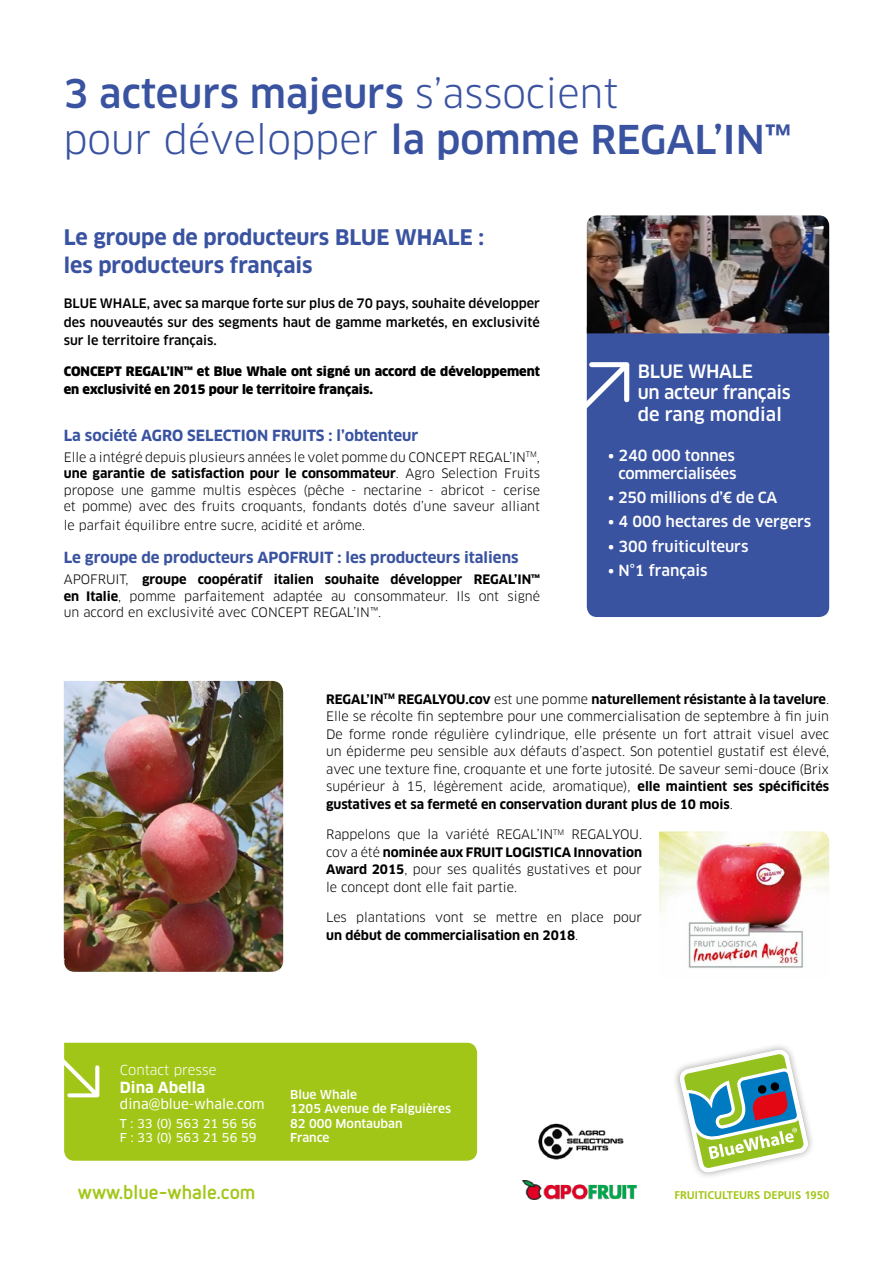
<style>
.page{position:relative;width:893px;height:1263px;background:#fff}
.page>*{position:absolute;margin:0;border:0;box-sizing:border-box;transform-origin:0 0}
.t1{font:60.45px "Netto OT";color:#fff}
.t2{font:500 38.85px/46.5px "Clan";color:#3a53a1}
.t3{font:700 21px/28.2px "Clan";color:#3a53a1}
.t4{font:700 20.1px "Netto OT";color:#a2c617}
.t5{font:500 18px/21.3px "Clan";letter-spacing:-.02em;color:#fff}
.t6{font:500 15px/18px "Clan";letter-spacing:-.005em;color:#fff;text-align:right}
.t7{font:700 15px "Clan";color:#3a53a1}
.t8{font:700 15px "Clan";color:#fff}
.t9{font:13.5px "Clan News";color:#fff}
.t10{font:13.5px "Clan";color:#fff}
.t11{font:12.75px/17.5px "Clan";color:#000;text-align:justify}
.t12{font:500 12.75px/18.3px "Clan";color:#000;text-align:justify}
.t13{font:900 12.75px/18.3px "Clan";color:#000}
.t14{font:500 12px/14.4px "Clan";color:#fff}
.t15{font:12px/14.4px "Clan News";color:#fff}
.t16{font:700 11.1px "Frutiger";color:#a2c617}
.s1{font-weight:400}
.s2{font-weight:700}
</style>
<div class="page">
<div style="left:587px;top:333px;width:242px;height:284px;background:#3a53a1"></div>
<img style="left:587px;top:215px;width:242px;height:118px">
<img style="left:64px;top:681px;width:219px;height:291px">
<div style="left:672px;top:1042px;width:144px;height:138px;background:#000;opacity:.4"></div>
<svg style="left:680px;top:1049px;width:129px;height:124px"></svg>
<div style="left:64px;top:1043px;width:413px;height:118px;background:#a2c617"></div>
<img style="left:522px;top:1180px;width:115px;height:20px">
<img style="left:659px;top:831px;width:170px;height:137px">
<img style="left:538px;top:1123px;width:86px;height:37px">
<div style="left:586px;top:362px;width:43px;height:54px;background:#3a53a1"></div>
<h2 class="t2" style="left:63px;top:72px;width:729px">3 acteurs majeurs <span class="s1">s’associent<br>pour développer</span> la pomme REGAL’IN™</h2>
<h3 class="t3" style="left:64px;top:224px;width:422px">Le groupe de producteurs BLUE WHALE : les producteurs français</h3>
<p class="t12" style="left:64px;top:295px;width:478px">BLUE WHALE, avec sa marque forte sur plus de 70 pays, souhaite développer des nouveautés sur des segments haut de gamme marketés, en exclusivité sur le territoire français.</p>
<p class="t13" style="left:64px;top:363px;width:478px">CONCEPT REGAL’IN™ et Blue Whale ont signé un accord de développement en exclusivité en 2015 pour le territoire français.</p>
<p class="t7" style="left:64px;top:429px;width:356px">La société AGRO SELECTION FRUITS : l’obtenteur</p>
<p class="t11" style="left:64px;top:449px;width:478px;line-height:16.5px">Elle a intégré depuis plusieurs années le volet pomme du CONCEPT REGAL’IN<sup>TM</sup>, <span class="s2">une garantie de satisfaction pour le consommateur</span>. Agro Selection Fruits propose une gamme multis espèces (pêche - nectarine - abricot - cerise et pomme) avec des fruits croquants, fondants dotés d’une saveur alliant</p>
<p class="t11" style="left:64px;top:517px;width:303px">le parfait équilibre entre sucre, acidité et arôme.</p>
<p class="t7" style="left:64px;top:551px;width:456px">Le groupe de producteurs APOFRUIT : les producteurs italiens</p>
<p class="t11" style="left:64px;top:572px;width:478px;line-height:16.5px">APOFRUIT, <span class="s2">groupe coopératif italien souhaite développer REGAL’IN™ en Italie</span>, pomme parfaitement adaptée au consommateur. Ils ont signé un accord en exclusivité avec CONCEPT REGAL’IN™.</p>
<h3 class="t5" style="left:638px;top:362px;width:154px">BLUE WHALE<br>un acteur français de rang mondial</h3>
<p class="t6" style="left:608px;top:447px;width:130px">• 240 000 tonnes commercialisées</p>
<p class="t6" style="left:608px;top:489px;width:171px">• 250 millions d’€ de CA</p>
<p class="t6" style="left:608px;top:514px;width:205px">• 4 000 hectares de vergers</p>
<p class="t6" style="left:608px;top:538px;width:142px">• 300 fruiticulteurs</p>
<p class="t6" style="left:608px;top:562px;width:101px">• N°1 français</p>
<p class="t11" style="left:326px;top:691px;width:505px"><span class="s2">REGAL’IN</span><sup>TM</sup> <span class="s2">REGALYOU.cov</span> est une pomme <span class="s2">naturellement résistante à la tavelure</span>.<br>Elle se récolte fin septembre pour une commercialisation de septembre à fin juin De forme ronde régulière cylindrique, elle présente un fort attrait visuel avec un épiderme peu sensible aux défauts d’aspect. Son potentiel gustatif est élevé, avec une texture fine, croquante et une forte jutosité. De saveur semi-douce (Brix supérieur à 15, légèrement acide, aromatique), <span class="s2">elle maintient ses spécificités gustatives et sa fermeté en conservation durant plus de 10 mois</span>.</p>
<p class="t11" style="left:326px;top:826px;width:317px">Rappelons que la variété REGAL’IN<sup>TM</sup> REGALYOU. cov a été <span class="s2">nominée aux FRUIT LOGISTICA Innovation Award 2015</span>, pour ses qualités gustatives et pour le concept dont elle fait partie.</p>
<p class="t11" style="left:326px;top:909px;width:317px">Les plantations vont se mettre en place pour <span class="s2">un début de commercialisation en 2018</span>.</p>
<h1 class="t1" style="left:38px;top:1041px;width:81px">↘</h1>
<p class="t10" style="left:120px;top:1064px;width:98px">Contact presse</p>
<p class="t8" style="left:120px;top:1081px;width:87px">Dina Abella</p>
<p class="t9" style="left:120px;top:1098px;width:146px">dina@blue-whale.com</p>
<p class="t15" style="left:120px;top:1117px;width:138px">T : 33 (0) 563 21 56 56<br>F : 33 (0) 563 21 56 59</p>
<h3 class="t4" style="left:78px;top:1180px;width:179px">www.blue-whale.com</h3>
<p class="t14" style="left:290px;top:1088px;width:162px">Blue Whale<br>1205 Avenue de Falguières<br>82 000 Montauban<br>France</p>
<p class="t16" style="left:674px;top:1189px;width:156px">FRUITICULTEURS DEPUIS 1950</p>
</div>
